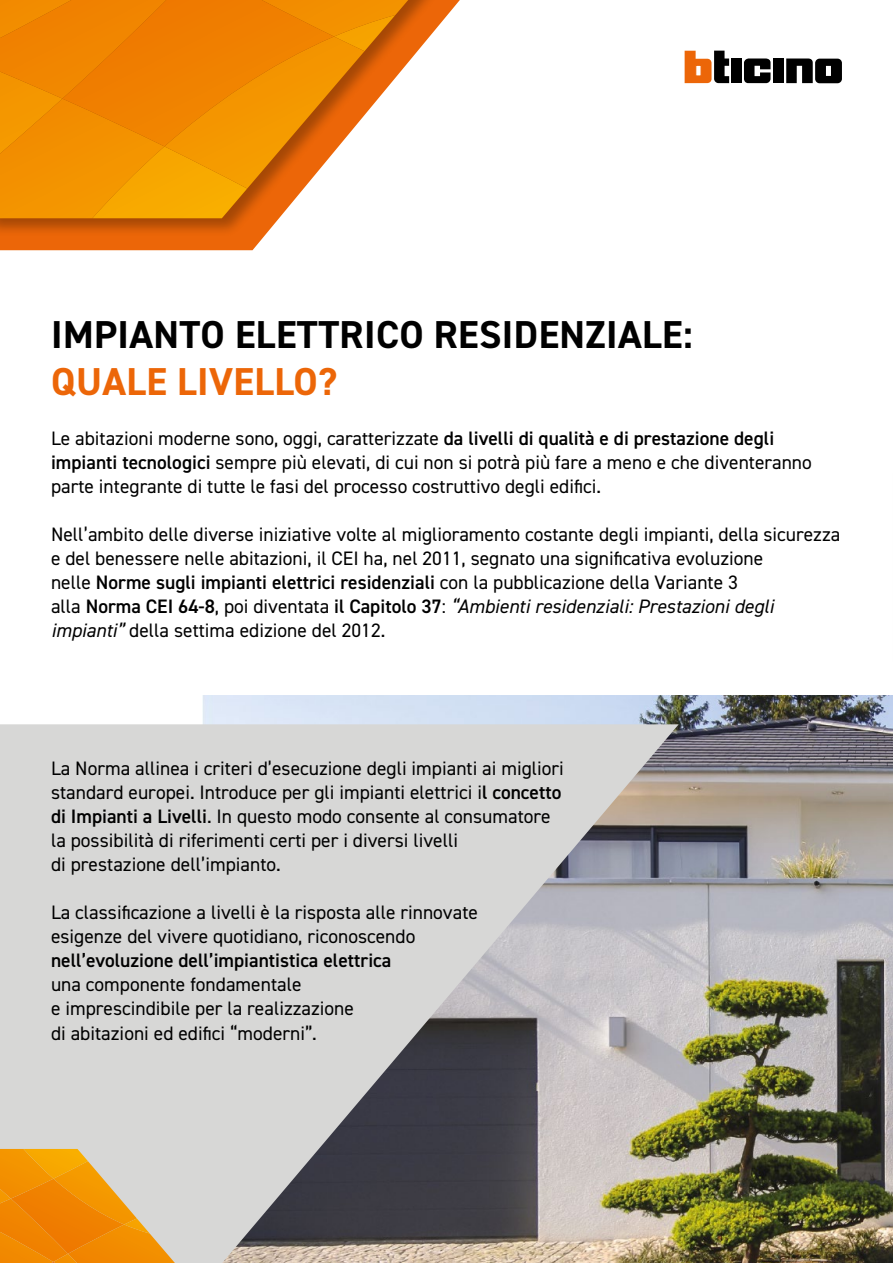
<style>
.page{position:relative;width:893px;height:1263px;background:#fff}
.page>*{position:absolute;margin:0;border:0;box-sizing:border-box;transform-origin:0 0}
.t1{font:700 39px "DIN2014";letter-spacing:.01em;color:#000}
.t2{font:700 39px "DIN2014";letter-spacing:.01em;color:#ec6608}
.t3{font:19.5px/24px "DIN2014";color:#000}
.t4{font:600 19.5px "DIN2014";color:#000}
.s1{font-weight:600}
.s2{font-style:italic}
</style>
<div class="page">
<img style="left:202px;top:695px;width:691px;height:568px">
<div style="left:0;top:237px;width:264px;height:13px;background:#ec6608"></div>
<svg style="left:0;top:724px;width:679px;height:539px;background:#bcbaba"></svg>
<div style="left:0;top:0;width:515px;height:237px;background:#000;opacity:.3"></div>
<div style="left:731px;top:59px;width:11px;height:24px;background:#000"></div>
<div style="left:773px;top:59px;width:11px;height:24px;background:#000"></div>
<svg style="left:685px;top:51px;width:44px;height:32px"></svg>
<svg style="left:744px;top:58px;width:26px;height:25px"></svg>
<svg style="left:786px;top:59px;width:56px;height:24px"></svg>
<svg style="left:0;top:1149px;width:175px;height:114px;background:#eaa13c"></svg>
<svg style="left:0;top:0;width:408px;height:218px;background:#f0941d"></svg>
<h1 class="t1" style="left:51px;top:309px;width:643px">IMPIANTO ELETTRICO RESIDENZIALE:</h1>
<h1 class="t2" style="left:51px;top:356px;width:287px">QUALE LIVELLO?</h1>
<p class="t3" style="left:51px;top:426px;width:762px">Le abitazioni moderne sono, oggi, caratterizzate <span class="s1">da livelli di qualità e di prestazione degli impianti tecnologici</span> sempre più elevati, di cui non si potrà più fare a meno e che diventeranno parte integrante di tutte le fasi del processo costruttivo degli edifici.</p>
<p class="t3" style="left:51px;top:522px;width:791px">Nell’ambito delle diverse iniziative volte al miglioramento costante degli impianti, della sicurezza e del benessere nelle abitazioni, il CEI ha, nel 2011, segnato una significativa evoluzione<br>nelle <span class="s1">Norme sugli impianti elettrici residenziali</span> con la pubblicazione della Variante 3<br>alla <span class="s1">Norma CEI 64-8</span>, poi diventata <span class="s1">il Capitolo 37</span>: <span class="s2">“Ambienti residenziali: Prestazioni degli impianti”</span> della settima edizione del 2012.</p>
<p class="t3" style="left:51px;top:756px;width:514px">La Norma allinea i criteri d’esecuzione degli impianti ai migliori standard europei. Introduce per gli impianti elettrici i<span class="s1">l concetto di Impianti a Livelli</span>. In questo modo consente al consumatore la possibilità di riferimenti certi per i diversi livelli<br>di prestazione dell’impianto.</p>
<p class="t3" style="left:51px;top:900px;width:428px">La classificazione a livelli è la risposta alle rinnovate esigenze del vivere quotidiano, riconoscendo</p>
<p class="t4" style="left:51px;top:948px;width:342px">nell’evoluzione dell’impiantistica elettrica</p>
<p class="t3" style="left:51px;top:972px;width:304px">una componente fondamentale<br>e imprescindibile per la realizzazione di abitazioni ed edifici “moderni”.</p>
</div>
